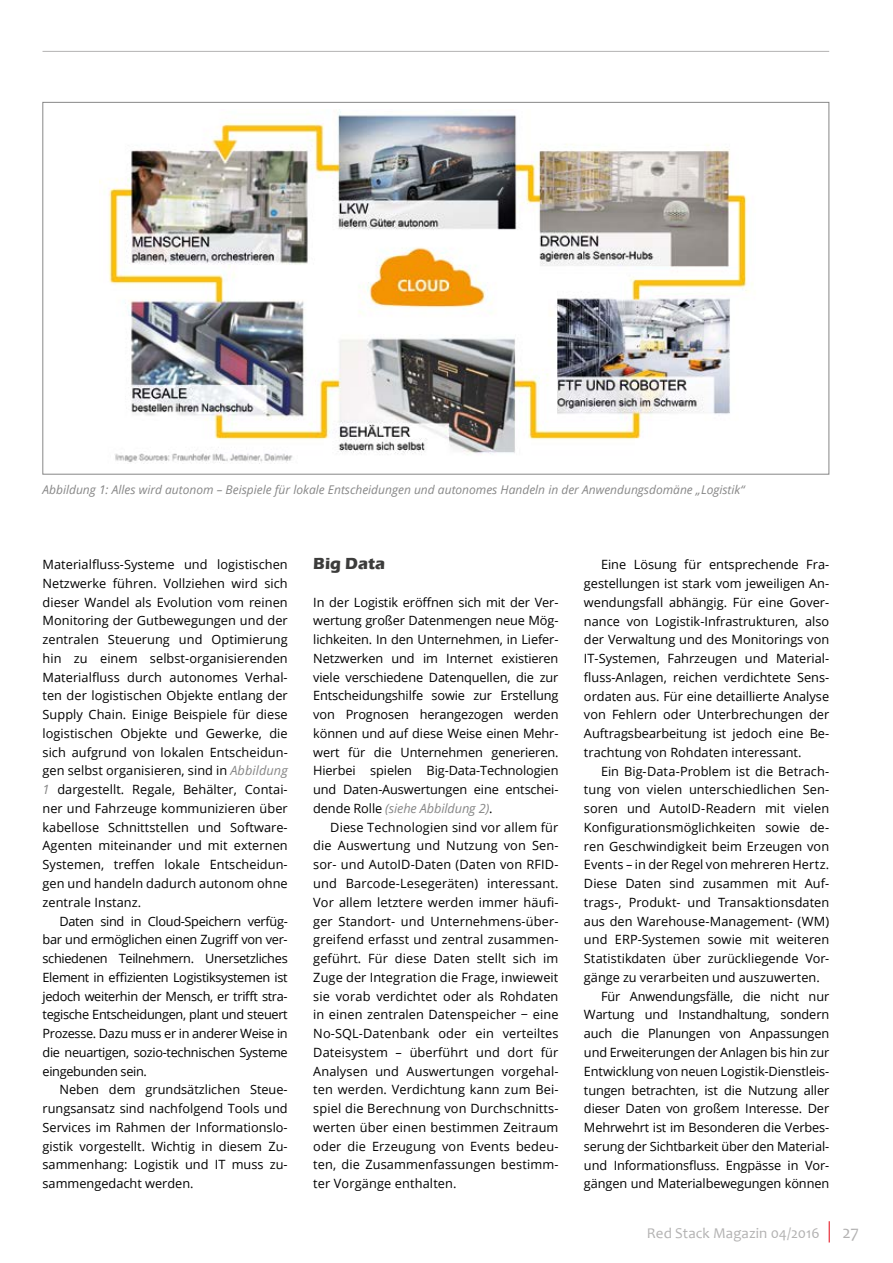
<style>
.page{position:relative;width:893px;height:1263px;background:#fff}
.page>*{position:absolute;margin:0;border:0;box-sizing:border-box;transform-origin:0 0}
.t1{font:18px "Candara";color:#b3b2b2}
.t2{font:700 16.5px "Eras ITC";letter-spacing:.005em;color:#3c3c3b}
.t3{font:15px "Candara";letter-spacing:.005em;color:#b3b2b2}
.t4{font:12.75px/18.8px "Open Sans";color:#000;text-align:justify}
.t5{font:italic 12px "Open Sans";color:#878787}
.s1{font-style:italic;color:#878787}
</style>
<div class="page">
<svg style="left:829px;top:1221px;width:1px;height:21px"></svg>
<hr style="left:43px;top:51px;width:786px;height:1px;background:#b3b2b2">
<img style="left:100px;top:111px;width:653px;height:352px">
<p class="t5" style="left:43px;top:481px;width:704px">Abbildung 1: Alles wird autonom – Beispiele für lokale Entscheidungen und autonomes Handeln in der Anwendungsdomäne „Logistik“</p>
<p class="t4" style="left:43px;top:555px;width:247px">Materialfluss-Systeme und logistischen Netzwerke führen. Vollziehen wird sich dieser Wandel als Evolution vom reinen Monitoring der Gutbewegungen und der zentralen Steuerung und Optimierung hin zu einem selbst-organisierenden Materialfluss durch autonomes Verhal&shy;ten der logistischen Objekte entlang der Supply Chain. Einige Beispiele für diese logistischen Objekte und Gewerke, die sich aufgrund von lokalen Entscheidun&shy;gen selbst organisieren, sind in <span class="s1">Abbildung 1</span> dargestellt. Regale, Behälter, Contai&shy;ner und Fahrzeuge kommunizieren über kabellose Schnittstellen und Software-Agenten miteinander und mit externen Systemen, treffen lokale Entscheidun&shy;gen und handeln dadurch autonom ohne zentrale Instanz.</p>
<p class="t4" style="left:43px;top:911px;width:247px;text-indent:17px">Daten sind in Cloud-Speichern verfüg&shy;bar und ermöglichen einen Zugriff von ver&shy;schiedenen Teilnehmern. Unersetzliches Element in effizienten Logistiksystemen ist jedoch weiterhin der Mensch, er trifft stra&shy;tegische Entscheidungen, plant und steuert Prozesse. Dazu muss er in anderer Weise in die neuartigen, sozio-technischen Systeme eingebunden sein.</p>
<p class="t4" style="left:43px;top:1080px;width:247px;text-indent:17px">Neben dem grundsätzlichen Steue&shy;rungsansatz sind nachfolgend Tools und Services im Rahmen der Informationslo&shy;gistik vorgestellt. Wichtig in diesem Zu&shy;sammenhang: Logistik und IT muss zu&shy;sammengedacht werden.</p>
<p class="t2" style="left:313px;top:554px;width:74px">Big Data</p>
<p class="t4" style="left:313px;top:592px;width:247px">In der Logistik eröffnen sich mit der Ver&shy;wertung großer Datenmengen neue Mög&shy;lichkeiten. In den Unternehmen, in Liefer-Netzwerken und im Internet existieren viele verschiedene Datenquellen, die zur Entscheidungshilfe sowie zur Erstellung von Prognosen herangezogen werden können und auf diese Weise einen Mehr&shy;wert für die Unternehmen generieren.<br>Hierbei spielen Big-Data-Technologien und Daten-Auswertungen eine entschei&shy;dende Rolle <span class="s1">(siehe Abbildung 2)</span>.</p>
<p class="t4" style="left:313px;top:817px;width:247px;text-indent:17px">Diese Technologien sind vor allem für die Auswertung und Nutzung von Sen&shy;sor- und AutoID-Daten (Daten von RFID&shy;und Barcode-Lesegeräten) interessant.<br>Vor allem letztere werden immer häufi&shy;ger Standort- und Unternehmens-über&shy;greifend erfasst und zentral zusammen&shy;geführt. Für diese Daten stellt sich im Zuge der Integration die Frage, inwieweit sie vorab verdichtet oder als Rohdaten in einen zentralen Datenspeicher − eine No-SQL-Datenbank oder ein verteiltes Dateisystem – überführt und dort für Analysen und Auswertungen vorgehal&shy;ten werden. Verdichtung kann zum Bei&shy;spiel die Berechnung von Durchschnitts&shy;werten über einen bestimmen Zeitraum oder die Erzeugung von Events bedeu&shy;ten, die Zusammenfassungen bestimm&shy;ter Vorgänge enthalten.</p>
<p class="t4" style="left:584px;top:555px;width:247px;text-indent:17px">Eine Lösung für entsprechende Fra&shy;gestellungen ist stark vom jeweiligen An&shy;wendungsfall abhängig. Für eine Gover&shy;nance von Logistik-Infrastrukturen, also der Verwaltung und des Monitorings von IT-Systemen, Fahrzeugen und Material&shy;fluss-Anlagen, reichen verdichtete Sens&shy;ordaten aus. Für eine detaillierte Analyse von Fehlern oder Unterbrechungen der Auftragsbearbeitung ist jedoch eine Be&shy;trachtung von Rohdaten interessant.</p>
<p class="t4" style="left:601px;top:761px;width:230px">Ein Big-Data-Problem ist die Betrach-</p>
<p class="t4" style="left:584px;top:780px;width:247px">tung von vielen unterschiedlichen Sen-</p>
<p class="t4" style="left:584px;top:799px;width:247px">soren und AutoID-Readern mit vielen</p>
<p class="t4" style="left:584px;top:817px;width:247px">Konfigurationsmöglichkeiten sowie de-</p>
<p class="t4" style="left:584px;top:836px;width:247px">ren Geschwindigkeit beim Erzeugen von</p>
<p class="t4" style="left:584px;top:855px;width:247px">Events – in der Regel von mehreren Hertz.</p>
<p class="t4" style="left:584px;top:874px;width:247px">Diese Daten sind zusammen mit Auf-</p>
<p class="t4" style="left:584px;top:892px;width:247px">trags-, Produkt- und Transaktionsdaten</p>
<p class="t4" style="left:584px;top:911px;width:247px">aus den Warehouse-Management- (WM)</p>
<p class="t4" style="left:584px;top:930px;width:247px">und ERP-Systemen sowie mit weiteren</p>
<p class="t4" style="left:584px;top:949px;width:247px">Statistikdaten über zurückliegende Vor-</p>
<p class="t4" style="left:584px;top:968px;width:237px">gänge zu verarbeiten und auszuwerten.</p>
<p class="t4" style="left:601px;top:986px;width:230px">Für Anwendungsfälle, die nicht nur</p>
<p class="t4" style="left:584px;top:1005px;width:247px">Wartung und Instandhaltung, sondern</p>
<p class="t4" style="left:584px;top:1024px;width:247px">auch die Planungen von Anpassungen</p>
<p class="t4" style="left:584px;top:1043px;width:247px">und Erweiterungen der Anlagen bis hin zur</p>
<p class="t4" style="left:584px;top:1061px;width:247px">Entwicklung von neuen Logistik-Dienstleis-</p>
<p class="t4" style="left:584px;top:1080px;width:247px">tungen betrachten, ist die Nutzung aller</p>
<p class="t4" style="left:584px;top:1099px;width:247px">dieser Daten von großem Interesse. Der</p>
<p class="t4" style="left:584px;top:1118px;width:247px">Mehrwehrt ist im Besonderen die Verbes-</p>
<p class="t4" style="left:584px;top:1136px;width:247px">serung der Sichtbarkeit über den Material-</p>
<p class="t4" style="left:584px;top:1155px;width:247px">und Informationsfluss. Engpässe in Vor-</p>
<p class="t4" style="left:584px;top:1174px;width:247px">gängen und Materialbewegungen können</p>
<p class="t3" style="left:647px;top:1223px;width:174px">Red Stack Magazin 04/2016</p>
<h1 class="t1" style="left:842px;top:1221px;width:18px">27</h1>
</div>
